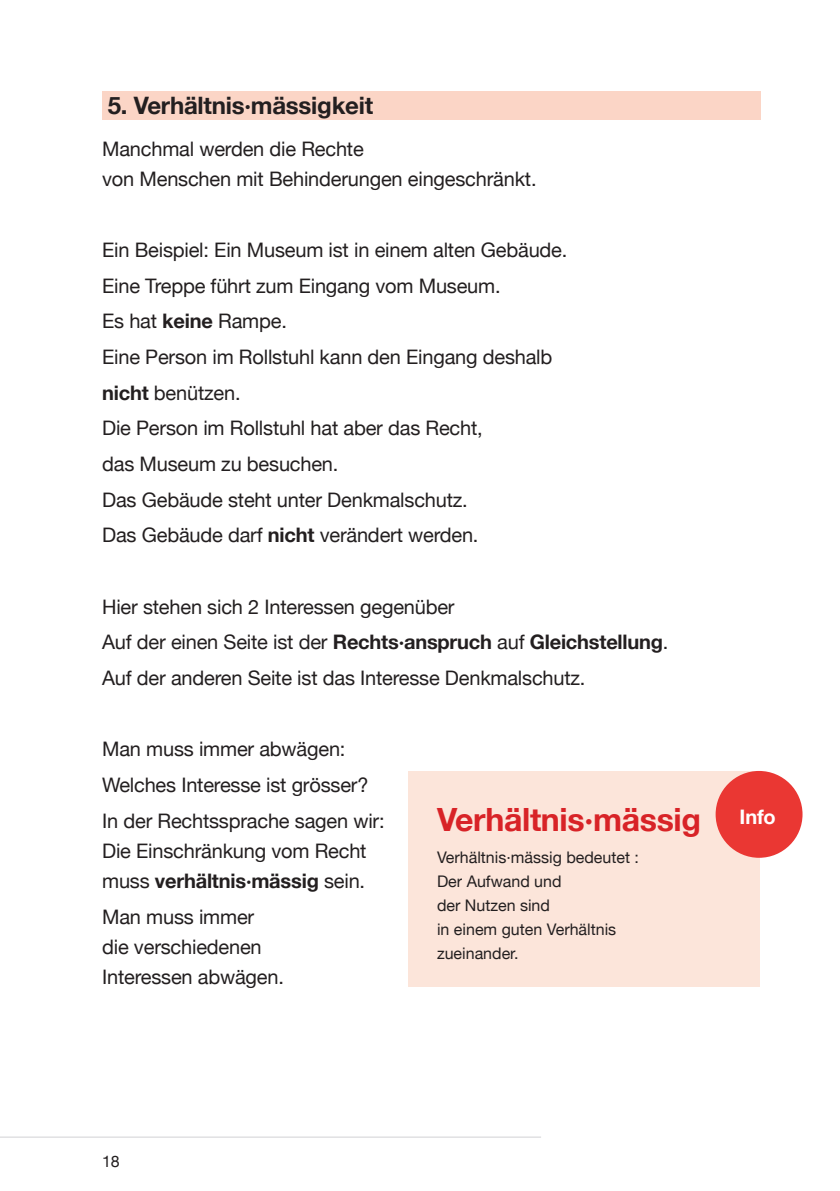
<style>
.page{position:relative;width:840px;height:1191px;background:#fff}
.page>*{position:absolute;margin:0;border:0;box-sizing:border-box;transform-origin:0 0}
.t1{font:700 32px "Helvetica Neue";letter-spacing:-.01em;color:#d82327}
.titre_3_numéro{font:700 24px "Helvetica Neue";letter-spacing:-.01em;color:#231f20}
.paragraphe_texte_courant{font:20px/30px "Helvetica Neue";letter-spacing:-.01em;color:#231f20}
.paragraphe_texte_courant-2{font:700 20px "Helvetica Neue";letter-spacing:-.01em;color:#231f20}
.t2{font:700 20px "Helvetica Neue";color:#fff}
.t3{font:16px/24px "Helvetica Neue";color:#231f20}
.s1{font-weight:700}
.s2{font-weight:400}
</style>
<div class="page">
<hr style="left:0;top:1136px;width:540px;height:1px;background:#d1d2d4">
<div style="left:102px;top:91px;width:658px;height:28px;background:#fbd5c6"></div>
<div style="left:408px;top:771px;width:351px;height:216px;background:#fce5da"></div>
<div style="left:715px;top:771px;width:87px;height:86px;background:#ea3733;border-radius:50%"></div>
<h3 class="titre_3_numéro" style="left:108px;top:87px;width:267px">5. Verhältnis·mässigkeit</h3>
<p class="paragraphe_texte_courant" style="left:102px;top:134px;width:435px">Manchmal werden die Rechte<br>von Menschen mit Behinderungen eingeschränkt.</p>
<p class="paragraphe_texte_courant" style="left:102px;top:236px;width:466px">Ein Beispiel: Ein Museum ist in einem alten Gebäude.</p>
<p class="paragraphe_texte_courant" style="left:102px;top:271px;width:400px">Eine Treppe führt zum Eingang vom Museum.</p>
<p class="paragraphe_texte_courant" style="left:102px;top:307px;width:186px">Es hat <span class="s1">keine</span> Rampe.</p>
<p class="paragraphe_texte_courant" style="left:102px;top:343px;width:451px">Eine Person im Rollstuhl kann den Eingang deshalb</p>
<p class="paragraphe_texte_courant" style="left:102px;top:379px;width:140px"><span class="s1">nicht</span> benützen.</p>
<p class="paragraphe_texte_courant" style="left:102px;top:414px;width:382px">Die Person im Rollstuhl hat aber das Recht,</p>
<p class="paragraphe_texte_courant" style="left:102px;top:450px;width:238px">das Museum zu besuchen.</p>
<p class="paragraphe_texte_courant" style="left:102px;top:486px;width:367px">Das Gebäude steht unter Denkmalschutz.</p>
<p class="paragraphe_texte_courant" style="left:102px;top:521px;width:377px">Das Gebäude darf <span class="s1">nicht</span> verändert werden.</p>
<p class="paragraphe_texte_courant" style="left:102px;top:593px;width:354px">Hier stehen sich 2 Interessen gegenüber</p>
<p class="paragraphe_texte_courant-2" style="left:102px;top:626px;width:567px"><span class="s2">Auf der einen Seite ist der</span> Rechts·anspruch <span class="s2">auf</span> Gleichstellung<span class="s2">.</span></p>
<p class="paragraphe_texte_courant" style="left:102px;top:664px;width:484px">Auf der anderen Seite ist das Interesse Denkmalschutz.</p>
<p class="paragraphe_texte_courant" style="left:102px;top:735px;width:245px">Man muss immer abwägen:</p>
<p class="paragraphe_texte_courant" style="left:102px;top:771px;width:268px">Welches Interesse ist grösser?</p>
<p class="paragraphe_texte_courant" style="left:102px;top:807px;width:284px">In der Rechtssprache sagen wir:<br>Die Einschränkung vom Recht muss <span class="s1">verhältnis·mässig</span> sein.</p>
<p class="paragraphe_texte_courant" style="left:102px;top:902px;width:183px">Man muss immer die verschiedenen<br>Interessen abwägen.</p>
<h1 class="t1" style="left:437px;top:794px;width:265px">Verhältnis·mässig</h1>
<p class="t3" style="left:437px;top:845px;width:203px">Verhältnis·mässig bedeutet :<br>Der Aufwand und<br>der Nutzen sind<br>in einem guten Verhältnis zueinander.</p>
<p class="t2" style="left:739px;top:801px;width:38px">Info</p>
<p class="t3" style="left:102px;top:1149px;width:19px">18</p>
</div>
